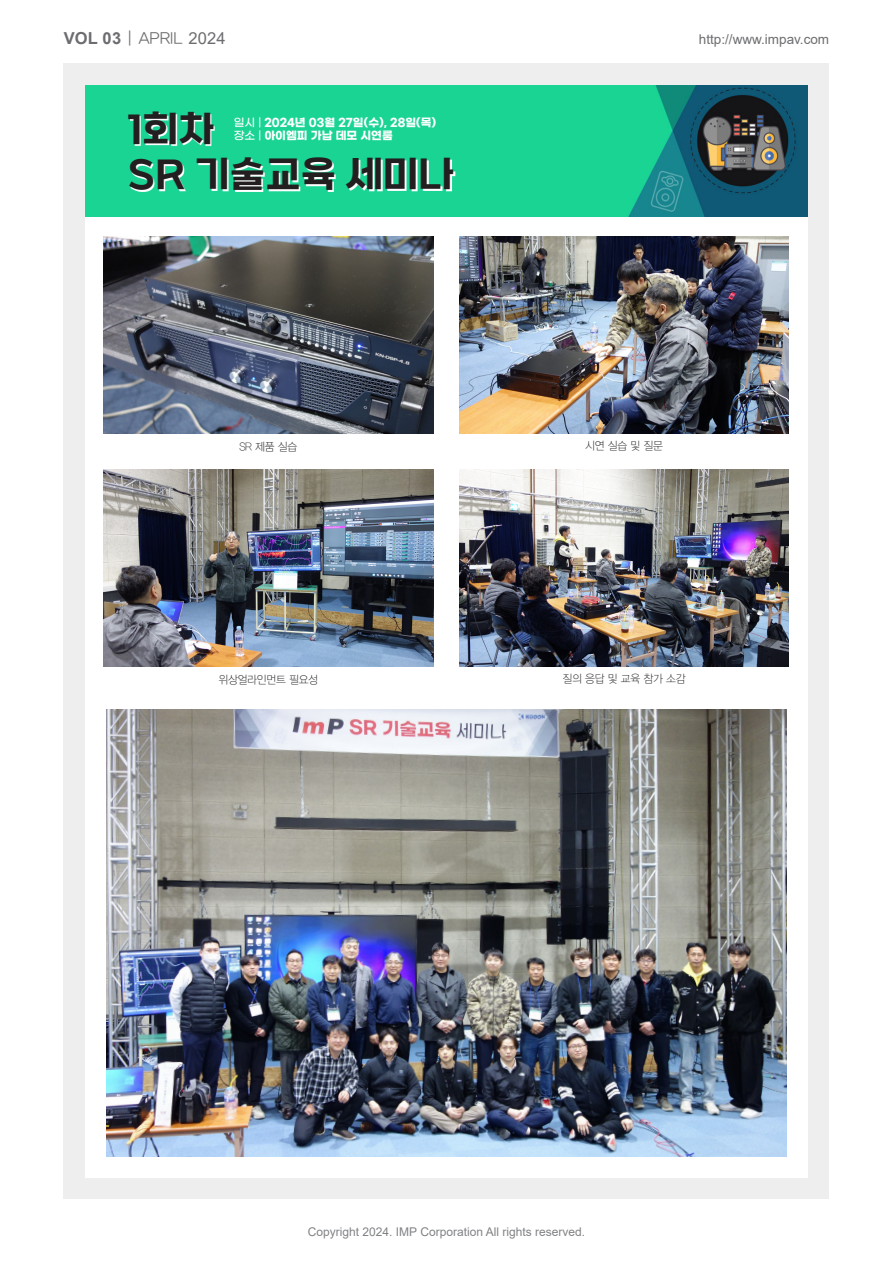
<style>
.page{position:relative;width:893px;height:1263px;background:#fff}
.page>*{position:absolute;margin:0;border:0;box-sizing:border-box;transform-origin:0 0}
.t1{font:37.65px "SB Aggro M";color:#231f20}
.t2{font:16.5px "YDVYGO32";letter-spacing:.01em;color:#6c6d70}
.t3{font:13.5px "Arial";color:#6c6d70}
.t4{font:12px "Arial";color:#808285}
.t5{font:700 11.25px "Gmarket Sans";color:#fff}
.t6{font:11.25px "YDVYGO31";letter-spacing:-.02em;color:#231f20;scale:.95 1}
.s1{font-family:"Arial";font-weight:700}
.s2{font-family:"Arial"}
.s3{font-weight:500}
</style>
<div class="page">
<div style="left:64px;top:64px;width:765px;height:1135px;background:#eeeeef"></div>
<div style="left:85px;top:217px;width:723px;height:961px;background:#fff"></div>
<img style="left:452px;top:85px;width:356px;height:132px">
<div style="left:85px;top:85px;width:367px;height:132px;background:#1ad494"></div>
<svg style="left:130px;top:113px;width:325px;height:79px;background:#50dead"></svg>
<img style="left:104px;top:236px;width:329px;height:197px">
<img style="left:104px;top:469px;width:329px;height:197px">
<img style="left:459px;top:236px;width:330px;height:197px">
<img style="left:459px;top:469px;width:330px;height:197px">
<img style="left:106px;top:709px;width:681px;height:448px">
<h2 class="t2" style="left:64px;top:27px;width:163px"><span class="s1">VOL 03</span> | APRIL <span class="s2">2024</span></h2>
<p class="t3" style="left:699px;top:30px;width:132px">http://www.impav.com</p>
<p class="t1" style="left:128px;top:110px;width:88px">1회차</p>
<p class="t1" style="left:128px;top:155px;width:328px">SR 기술교육 세미나</p>
<p class="t5" style="left:234px;top:116px;width:204px"><span class="s3">일시 |</span> 2024년 03월 27일(수), 28일(목)</p>
<p class="t5" style="left:234px;top:130px;width:161px"><span class="s3">장소 |</span> 아이엠피 가납 데모 시연룸</p>
<p class="t6" style="left:239px;top:439px;width:62px">SR 제품 실습</p>
<p class="t6" style="left:219px;top:672px;width:106px">위상얼라인먼트 필요성</p>
<p class="t6" style="left:585px;top:438px;width:83px">시연 실습 및 질문</p>
<p class="t6" style="left:562px;top:671px;width:131px">질의 응답 및 교육 참가 소감</p>
<p class="t4" style="left:308px;top:1223px;width:279px">Copyright 2024. IMP Corporation All rights reserved.</p>
</div>
